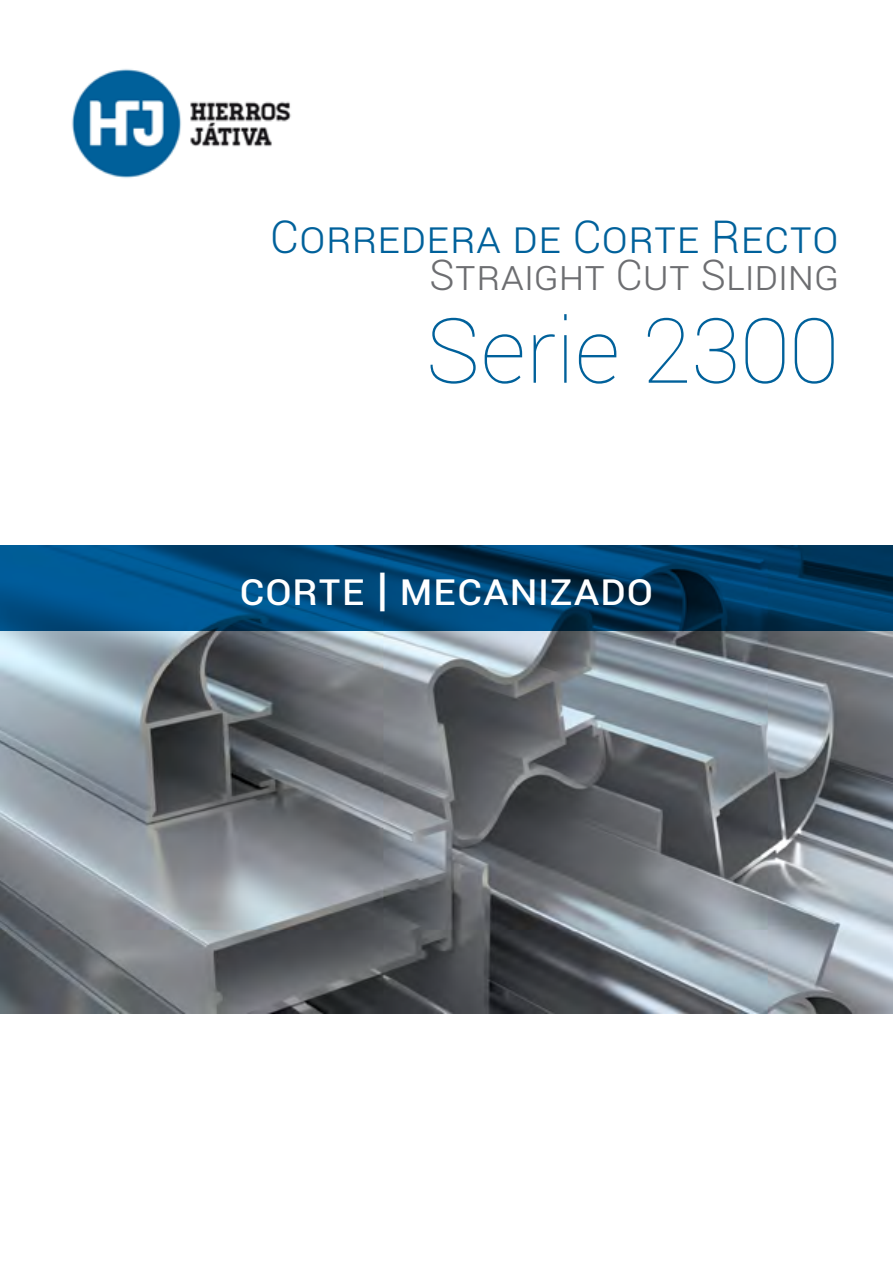
<style>
.page{position:relative;width:893px;height:1263px;background:#fff}
.page>*{position:absolute;margin:0;border:0;box-sizing:border-box;transform-origin:0 0}
.t1{font:100 90px "Roboto";color:#00619b}
.t2{font:300 45px "Roboto";color:#00619b}
.t3{font:45px "Roboto";color:#fff}
.t4{font:300 42px "Roboto";color:#6d6e71}
</style>
<div class="page">
<img style="left:0;top:630px;width:893px;height:383px">
<svg style="left:0;top:545px;width:893px;height:85px"></svg>
<img style="left:71px;top:69px;width:220px;height:109px">
<p class="t2" style="left:270px;top:206px;width:570px">CORREDERA DE CORTE RECTO</p>
<p class="t4" style="left:430px;top:246px;width:411px">STRAIGHT CUT SLIDING</p>
<h1 class="t1" style="left:427px;top:288px;width:414px">Serie 2300</h1>
<p class="t3" style="left:240px;top:557px;width:415px">corte | mecanizado</p>
</div>
